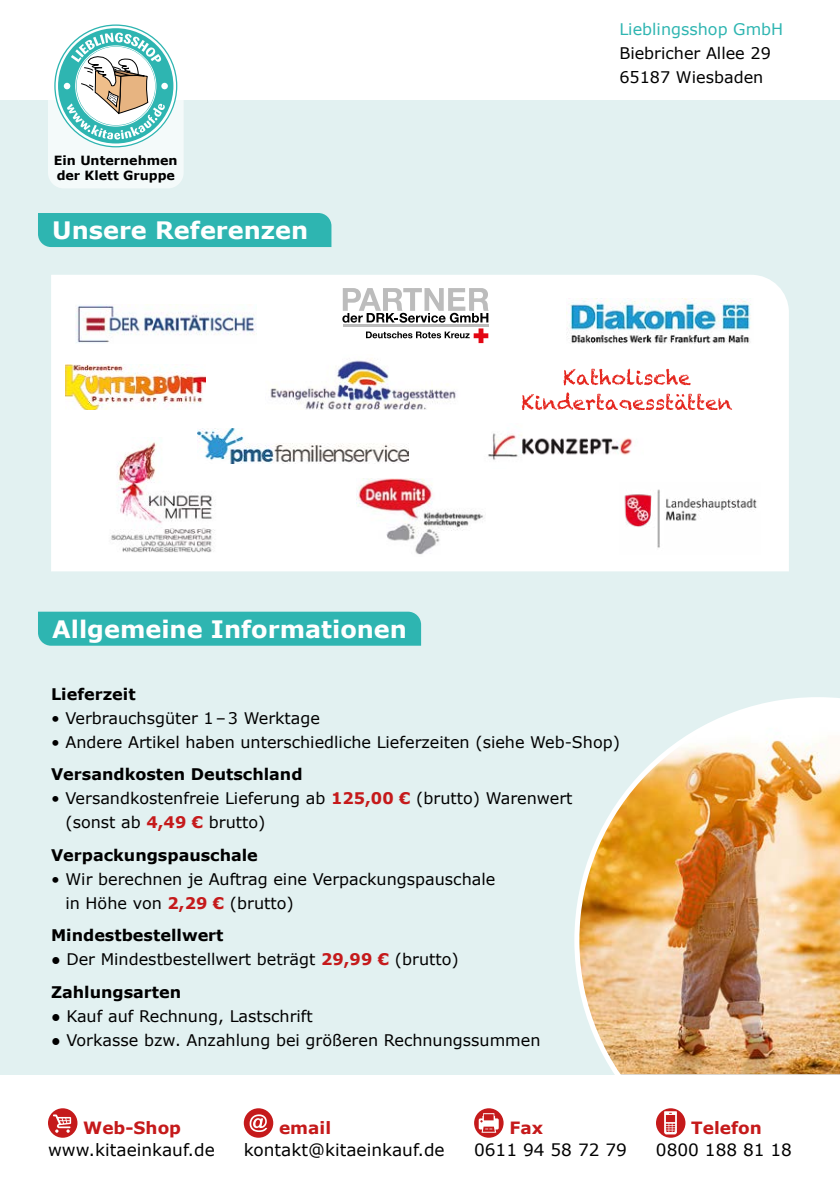
<style>
.page{position:relative;width:840px;height:1191px;background:#fff}
.page>*{position:absolute;margin:0;border:0;box-sizing:border-box;transform-origin:0 0}
.t1{font:700 24px "Verdana";color:#fff}
.t2{font:17px "Verdana";color:#000}
.t3{font:700 17px "Verdana";color:#c51a1b}
.t4{font:16px/24px "Verdana";color:#000}
.t5{font:700 16px "Verdana";color:#000}
.t6{font:16px "Verdana";color:#2eb5b1}
.t7{font:700 12.6px/15.2px "Verdana";color:#000}
.s1{font-weight:700;color:#c51a1b}
.s2{font-weight:700}
</style>
<div class="page">
<div style="left:0;top:100px;width:839px;height:974px;background:#e2f1f1"></div>
<img style="left:574px;top:697px;width:265px;height:377px">
<div style="left:48px;top:1108px;width:29px;height:29px;background:#c51a1b;border-radius:50%"></div>
<svg style="left:53px;top:1114px;width:18px;height:18px"></svg>
<svg style="left:655px;top:1108px;width:30px;height:29px"></svg>
<svg style="left:663px;top:1111px;width:13px;height:23px"></svg>
<div style="left:244px;top:1108px;width:29px;height:29px;background:#c51a1b;border-radius:50%"></div>
<svg style="left:249px;top:1114px;width:18px;height:18px"></svg>
<svg style="left:474px;top:1108px;width:29px;height:29px"></svg>
<svg style="left:478px;top:1113px;width:20px;height:19px"></svg>
<div style="left:38px;top:611px;width:383px;height:34px;background:#2eb5b1"></div>
<div style="left:38px;top:213px;width:293px;height:34px;background:#2eb5b1"></div>
<div style="left:51px;top:275px;width:737px;height:296px;background:#fff"></div>
<img style="left:101px;top:437px;width:117px;height:118px">
<img style="left:65px;top:365px;width:141px;height:45px">
<img style="left:75px;top:304px;width:181px;height:39px">
<img style="left:265px;top:355px;width:195px;height:55px">
<svg style="left:563px;top:368px;width:127px;height:17px;background:#f7bfbd"></svg>
<svg style="left:521px;top:392px;width:210px;height:18px;background:#f7c4c2"></svg>
<img style="left:476px;top:423px;width:167px;height:45px">
<img style="left:619px;top:483px;width:140px;height:72px">
<svg style="left:342px;top:288px;width:146px;height:55px;background:#d0cdcd"></svg>
<img style="left:566px;top:298px;width:186px;height:45px">
<img style="left:197px;top:428px;width:211px;height:35px">
<img style="left:356px;top:478px;width:129px;height:78px">
<div style="left:48px;top:71px;width:135px;height:117px;background:#f4fafa;border-radius:16px"></div>
<svg style="left:54px;top:24px;width:123px;height:123px"></svg>
<svg style="left:56px;top:26px;width:120px;height:120px"></svg>
<div style="left:58px;top:28px;width:115px;height:115px;background:#2eb5b1;border-radius:50%"></div>
<div style="left:161px;top:83px;width:7px;height:6px;background:#fff;border-radius:50%"></div>
<svg style="left:64px;top:32px;width:101px;height:108px"></svg>
<p class="t7" style="left:54px;top:153px;width:125px">Ein Unternehmen der Klett Gruppe</p>
<h1 class="t1" style="left:52px;top:215px;width:257px">Unsere Referenzen</h1>
<h1 class="t1" style="left:52px;top:613px;width:356px">Allgemeine Informationen</h1>
<p class="t6" style="left:619px;top:19px;width:165px">Lieblingsshop GmbH</p>
<p class="t4" style="left:619px;top:41px;width:153px">Biebricher Allee 29<br>65187 Wiesbaden</p>
<p class="t5" style="left:51px;top:683px;width:86px">Lieferzeit</p>
<p class="t4" style="left:51px;top:706px;width:270px">• Verbrauchsgüter 1–3 Werktage</p>
<p class="t4" style="left:51px;top:730px;width:570px">• Andere Artikel haben unterschiedliche Lieferzeiten (siehe Web-Shop)</p>
<p class="t5" style="left:51px;top:764px;width:253px">Versandkosten Deutschland</p>
<p class="t4" style="left:65px;top:787px;width:508px;text-indent:-14px">• Versandkostenfreie Lieferung ab <span class="s1">125,00 €</span> (brutto) Warenwert (sonst ab <span class="s1">4,49 €</span> brutto)</p>
<p class="t5" style="left:51px;top:844px;width:208px">Verpackungspauschale</p>
<p class="t4" style="left:65px;top:867px;width:431px;text-indent:-14px">• Wir berechnen je Auftrag eine Verpackungspauschale in Höhe von <span class="s1">2,29 €</span> (brutto)</p>
<p class="t5" style="left:51px;top:925px;width:174px">Mindestbestellwert</p>
<p class="t4" style="left:51px;top:943px;width:409px;line-height:32.4px">● Der Mindestbestellwert beträgt <span class="s1">29,99 €</span> (brutto)<br><span class="s2">Zahlungsarten</span></p>
<p class="t4" style="left:51px;top:1004px;width:263px">● Kauf auf Rechnung, Lastschrift</p>
<p class="t4" style="left:51px;top:1028px;width:490px">● Vorkasse bzw. Anzahlung bei größeren Rechnungssummen</p>
<p class="t3" style="left:83px;top:1116px;width:99px">Web-Shop</p>
<p class="t2" style="left:48px;top:1139px;width:168px">www.kitaeinkauf.de</p>
<p class="t3" style="left:279px;top:1116px;width:53px">email</p>
<p class="t2" style="left:244px;top:1139px;width:202px">kontakt@kitaeinkauf.de</p>
<p class="t3" style="left:509px;top:1116px;width:35px">Fax</p>
<p class="t2" style="left:474px;top:1139px;width:154px">0611 94 58 72 79</p>
<p class="t3" style="left:690px;top:1116px;width:72px">Telefon</p>
<p class="t2" style="left:655px;top:1139px;width:137px">0800 188 81 18</p>
</div>
